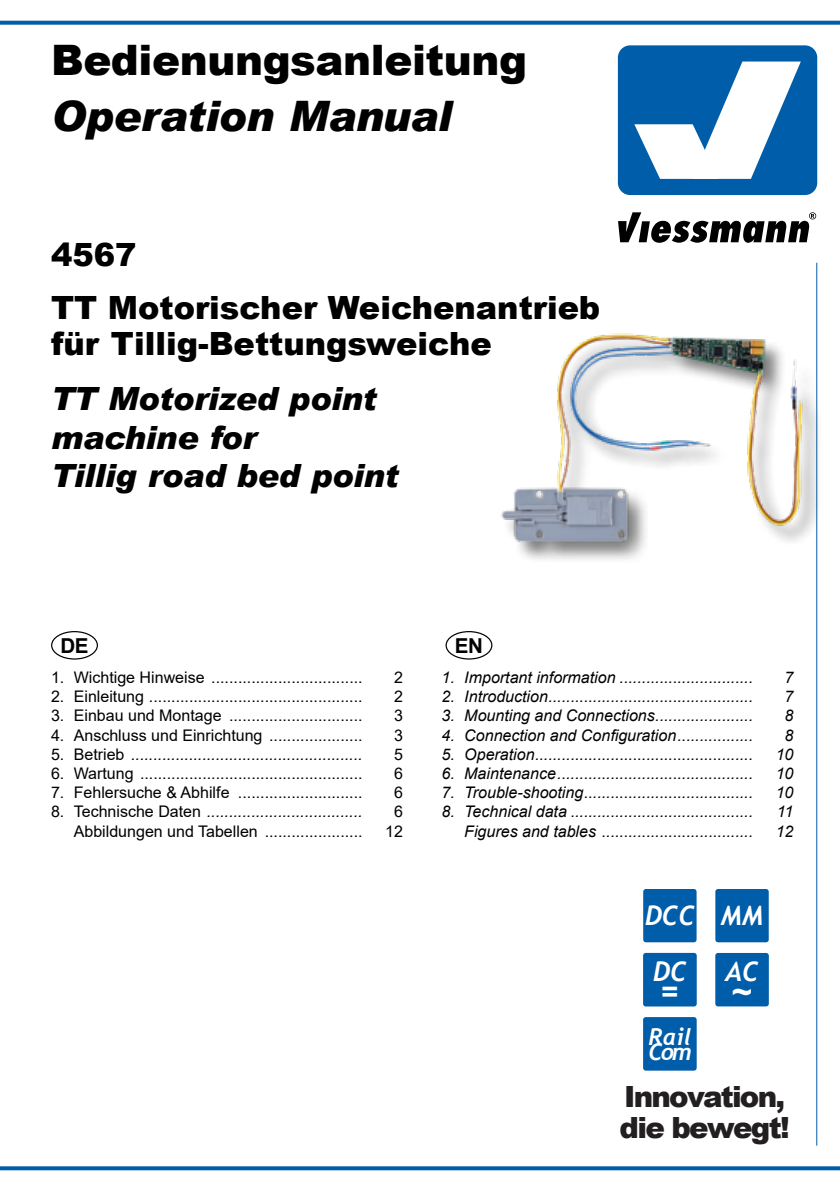
<style>
.page{position:relative;width:840px;height:1191px;background:#fff}
.page>*{position:absolute;margin:0;border:0;box-sizing:border-box;transform-origin:0 0}
.t1{font:900 42px "Arial";letter-spacing:-.01em;color:#000}
.t2{font:italic 900 42px "Arial";letter-spacing:-.01em;color:#000}
.t3{font:700 35px "Arial";color:#fff}
.t4{font:900 32px/53px "Arial";color:#000}
.t5{font:italic 900 32px/38.6px "Arial";letter-spacing:-.01em;color:#000}
.t6{font:900 29.2px/31px "Arial";letter-spacing:-.06em;color:#231f20}
.t7{font:700 28.8px "Arial";color:#fff}
.t8{font:italic 700 27px "Trebuchet";color:#fff}
.t9{font:italic 700 26.8px "Trebuchet";color:#fff}
.t10{font:italic 700 23px "Trebuchet";color:#fff}
.t11{font:700 20.6px "Arial";color:#000}
.t12{font:italic 16px "Arial";color:#000}
.t13{font:16px "Arial";color:#000}
.s1{font-style:normal}
</style>
<div class="page">
<svg style="left:0;top:1166px;width:839px;height:4px;background:#1369af"></svg>
<hr style="left:0;top:21px;width:839px;height:3px;background:#005da9">
<hr style="left:815px;top:263px;width:1px;height:882px;background:#005da9">
<div style="left:617px;top:45px;width:199px;height:150px;background:#005da9;border-radius:12px"></div>
<svg style="left:634px;top:62px;width:166px;height:117px"></svg>
<svg style="left:618px;top:212px;width:197px;height:31px"></svg>
<div style="left:501px;top:334px;width:322px;height:230px;background:#fff"></div>
<img style="left:501px;top:302px;width:317px;height:257px">
<div style="left:715px;top:953px;width:53px;height:53px;background:#005da9;border-radius:3px"></div>
<div style="left:642px;top:953px;width:54px;height:53px;background:#005da9;border-radius:3px"></div>
<div style="left:642px;top:889px;width:54px;height:53px;background:#005da9;border-radius:3px"></div>
<div style="left:715px;top:889px;width:53px;height:53px;background:#005da9;border-radius:3px"></div>
<div style="left:642px;top:1017px;width:54px;height:53px;background:#005da9;border-radius:3px"></div>
<div style="left:51px;top:631px;width:47px;height:28px;border:1px solid #000;border-radius:50%"></div>
<div style="left:445px;top:631px;width:47px;height:28px;border:1px solid #000;border-radius:50%"></div>
<h1 class="t1" style="left:51px;top:30px;width:477px">Bedienungsanleitung</h1>
<h1 class="t2" style="left:51px;top:90px;width:402px">Operation Manual</h1>
<h3 class="t4" style="left:51px;top:227px;width:550px">4567<br>TT Motorischer Weichenantrieb</h3>
<h3 class="t4" style="left:51px;top:316px;width:442px">für Tillig-Bettungsweiche</h3>
<h3 class="t5" style="left:51px;top:379px;width:349px">TT Motorized point machine for<br>Tillig road bed point</h3>
<p class="t11" style="left:60px;top:631px;width:30px">DE</p>
<p class="t11" style="left:454px;top:631px;width:30px">EN</p>
<p class="t13" style="left:51px;top:666px;width:313px">1. Wichtige Hinweise ..................................</p>
<p class="t13" style="left:394px;top:666px;width:10px">2</p>
<p class="t13" style="left:51px;top:685px;width:313px">2. Einleitung ................................................</p>
<p class="t13" style="left:394px;top:685px;width:10px">2</p>
<p class="t13" style="left:51px;top:704px;width:313px">3. Einbau und Montage ..............................</p>
<p class="t13" style="left:394px;top:704px;width:10px">3</p>
<p class="t13" style="left:51px;top:724px;width:313px">4. Anschluss und Einrichtung .....................</p>
<p class="t13" style="left:394px;top:724px;width:10px">3</p>
<p class="t12" style="left:51px;top:744px;width:313px"><span class="s1">5. Betrieb</span> ....................................................</p>
<p class="t13" style="left:394px;top:743px;width:10px">5</p>
<p class="t13" style="left:51px;top:762px;width:313px">6. Wartung ..................................................</p>
<p class="t13" style="left:394px;top:762px;width:10px">6</p>
<p class="t13" style="left:51px;top:781px;width:313px">7. Fehlersuche &amp; Abhilfe ............................</p>
<p class="t13" style="left:394px;top:781px;width:10px">6</p>
<p class="t12" style="left:51px;top:801px;width:313px"><span class="s1">8. Technische Daten</span> ...................................</p>
<p class="t13" style="left:394px;top:800px;width:10px">6</p>
<p class="t13" style="left:74px;top:820px;width:290px">Abbildungen und Tabellen ......................</p>
<p class="t13" style="left:385px;top:820px;width:19px">12</p>
<p class="t12" style="left:441px;top:667px;width:313px">1. Important information ..............................</p>
<p class="t12" style="left:784px;top:667px;width:10px">7</p>
<p class="t12" style="left:441px;top:686px;width:313px">2. Introduction..............................................</p>
<p class="t12" style="left:784px;top:686px;width:10px">7</p>
<p class="t12" style="left:441px;top:705px;width:313px">3. Mounting and Connections......................</p>
<p class="t12" style="left:784px;top:705px;width:10px">8</p>
<p class="t12" style="left:441px;top:724px;width:313px">4. Connection and Configuration.................</p>
<p class="t12" style="left:784px;top:724px;width:10px">8</p>
<p class="t12" style="left:441px;top:744px;width:313px">5. Operation.................................................</p>
<p class="t12" style="left:775px;top:744px;width:19px">10</p>
<p class="t12" style="left:441px;top:763px;width:313px">6. Maintenance............................................</p>
<p class="t12" style="left:775px;top:763px;width:19px">10</p>
<p class="t12" style="left:441px;top:782px;width:313px">7. Trouble-shooting......................................</p>
<p class="t12" style="left:775px;top:782px;width:19px">10</p>
<p class="t12" style="left:441px;top:801px;width:313px">8. Technical data .........................................</p>
<p class="t12" style="left:776px;top:801px;width:18px">11</p>
<p class="t12" style="left:464px;top:820px;width:290px">Figures and tables ..................................</p>
<p class="t12" style="left:775px;top:820px;width:19px">12</p>
<h3 class="t9" style="left:644px;top:898px;width:119px">DCC MM</h3>
<h3 class="t8" style="left:652px;top:954px;width:35px">DC</h3>
<h3 class="t7" style="left:661px;top:972px;width:18px">=</h3>
<h3 class="t10" style="left:648px;top:1022px;width:44px">Rail</h3>
<h3 class="t10" style="left:648px;top:1037px;width:44px">Com</h3>
<h3 class="t9" style="left:725px;top:954px;width:34px">AC</h3>
<h2 class="t3" style="left:731px;top:967px;width:22px">~</h2>
<h3 class="t6" style="left:619px;top:1080px;width:171px">Innovation, die bewegt!</h3>
</div>
